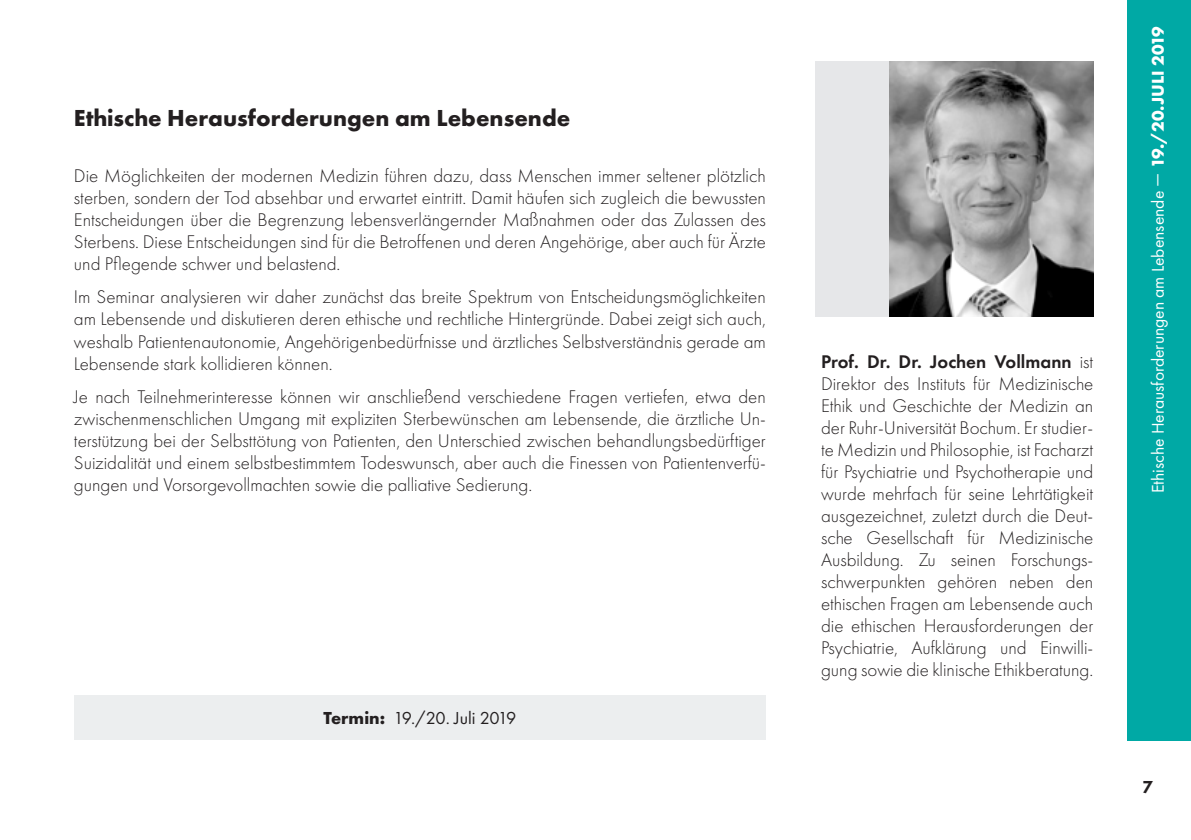
<style>
.page{position:relative;width:1191px;height:840px;background:#fff}
.page>*{position:absolute;margin:0;border:0;box-sizing:border-box;transform-origin:0 0}
.t1{font:700 24px "Futura PT";color:#231f20}
.t2{font:300 19px/22px "Futura PT";color:#231f20;text-align:justify}
.t3{font:18px "Futura PT";letter-spacing:-.025em;color:#231f20}
.t4{font:800 18px "Futura PT";color:#231f20}
.t5{font:17.6px "Futura PT";color:#fff}
.s1{font-weight:700}
.s2{font-weight:600}
</style>
<div class="page">
<div style="left:1127px;top:0;width:64px;height:740px;background:#00a9a5"></div>
<div style="left:815px;top:61px;width:272px;height:255px;background:#e6e7e9"></div>
<img style="left:889px;top:61px;width:204px;height:255px">
<div style="left:74px;top:694px;width:691px;height:45px;background:#eceeef"></div>
<p class="t1" style="left:74px;top:103px;width:498px">Ethische Herausforderungen am Lebensende</p>
<p class="t2" style="left:74px;top:165px;width:693px">Die Möglichkeiten der modernen Medizin führen dazu, dass Menschen immer seltener plötzlich sterben, sondern der Tod absehbar und erwartet eintritt. Damit häufen sich zugleich die bewussten Entscheidungen über die Begrenzung lebensverlängernder Maßnahmen oder das Zulassen des Sterbens. Diese Entscheidungen sind für die Betroffenen und deren Angehörige, aber auch für Ärzte und Pflegende schwer und belastend.</p>
<p class="t2" style="left:74px;top:286px;width:693px">Im Seminar analysieren wir daher zunächst das breite Spektrum von Entscheidungsmöglichkeiten am Lebensende und diskutieren deren ethische und rechtliche Hintergründe. Dabei zeigt sich auch, weshalb Patientenautonomie, Angehörigenbedürfnisse und ärztliches Selbstverständnis gerade am Lebensende stark kollidieren können.</p>
<p class="t2" style="left:74px;top:385px;width:693px">Je nach Teilnehmerinteresse können wir anschließend verschiedene Fragen vertiefen, etwa den zwischenmenschlichen Umgang mit expliziten Sterbewünschen am Lebensende, die ärztliche Un&shy;terstützung bei der Selbsttötung von Patienten, den Unterschied zwischen behandlungsbedürftiger Suizidalität und einem selbstbestimmtem Todeswunsch, aber auch die Finessen von Patientenverfü&shy;gungen und Vorsorgevollmachten sowie die palliative Sedierung.</p>
<p class="t3" style="left:323px;top:706px;width:194px"><span class="s1">Termin:</span> 19./20. Juli 2019</p>
<p class="t2" style="left:821px;top:350px;width:274px"><span class="s2">Prof. Dr. Dr. Jochen Vollmann</span> ist Direktor des Instituts für Medizinische Ethik und Geschichte der Medizin an der Ruhr-Universität Bochum. Er studier&shy;te Medizin und Philosophie, ist Facharzt für Psychiatrie und Psychotherapie und wurde mehrfach für seine Lehrtätigkeit ausgezeichnet, zuletzt durch die Deut&shy;sche Gesellschaft für Medizinische Ausbildung. Zu seinen Forschungs&shy;schwerpunkten gehören neben den ethischen Fragen am Lebensende auch die ethischen Herausforderungen der Psychiatrie, Aufklärung und Einwilli&shy;gung sowie die klinische Ethikberatung.</p>
<p class="t5" style="left:1147px;top:493px;width:468px;rotate:-90deg">Ethische Herausforderungen am Lebensende — <span class="s1">19./20.JULI 2019</span></p>
<p class="t4" style="left:1142px;top:775px;width:12px">7</p>
</div>
